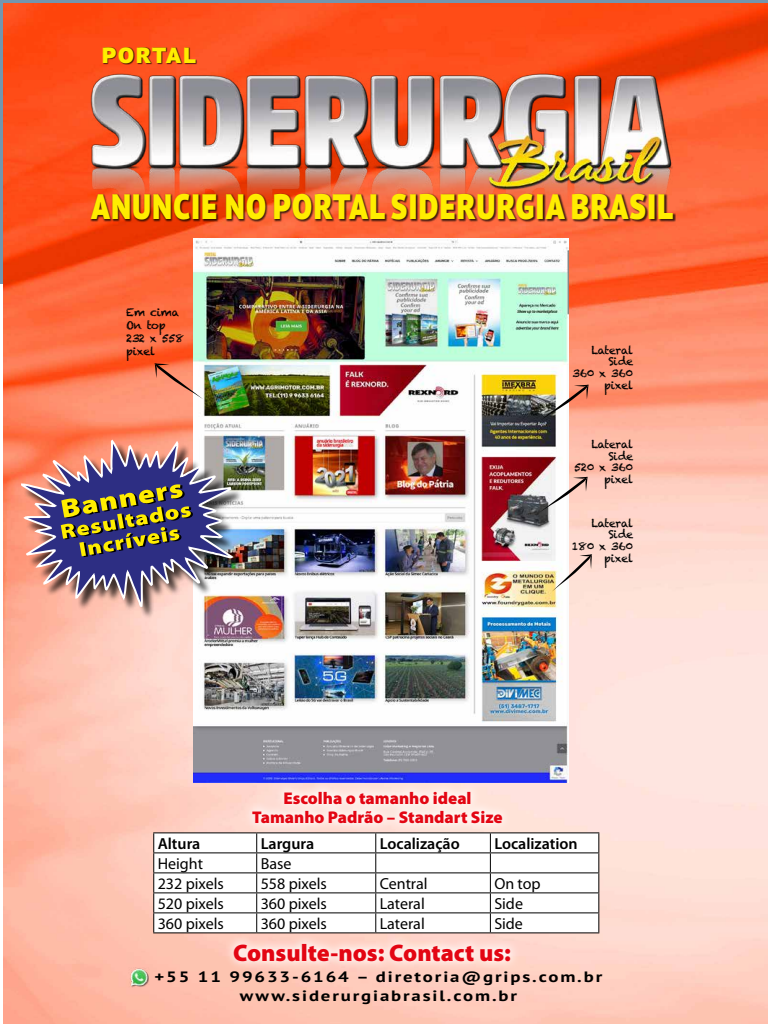
<style>
.page{position:relative;width:768px;height:1024px;background:#fff}
.page>*{position:absolute;margin:0;border:0;box-sizing:border-box;transform-origin:0 0}
.t1{font:900 35.3px "PT Sans Pro";letter-spacing:.05em;color:#ffed00;scale:.86 1}
.t2{font:900 24px "Myriad Pro";color:#e30613}
.t3{font:900 22px "PT Sans Pro";letter-spacing:.085em;color:#ffed00;scale:1.1 1}
.t4{font:900 17px/19px "Myriad Pro";color:#e30613;text-align:center}
.t5{font:16px "Myriad Pro";color:#000}
.t6{font:600 16px "Myriad Pro";color:#000}
.t7{font:700 15px/19.4px "PT Sans Pro";letter-spacing:.1em;color:#000;text-align:center;scale:1.25 1}
.t8{font:11px/11.8px "Chalkduster";letter-spacing:-.025em;color:#000;text-align:right}
</style>
<div class="page">
<img style="left:3px;top:3px;width:765px;height:1021px">
<svg style="left:154px;top:833px;width:444px;height:99px"></svg>
<hr style="left:153px;top:852px;width:104px;height:1px;background:#000">
<hr style="left:257px;top:852px;width:119px;height:1px;background:#000">
<hr style="left:376px;top:852px;width:114px;height:1px;background:#000">
<hr style="left:490px;top:852px;width:109px;height:1px;background:#000">
<hr style="left:153px;top:872px;width:104px;height:1px;background:#000">
<hr style="left:257px;top:872px;width:119px;height:1px;background:#000">
<hr style="left:376px;top:872px;width:114px;height:1px;background:#000">
<hr style="left:490px;top:872px;width:109px;height:1px;background:#000">
<hr style="left:153px;top:892px;width:104px;height:1px;background:#000">
<hr style="left:257px;top:892px;width:119px;height:1px;background:#000">
<hr style="left:376px;top:892px;width:114px;height:1px;background:#000">
<hr style="left:490px;top:892px;width:109px;height:1px;background:#000">
<hr style="left:153px;top:912px;width:104px;height:1px;background:#000">
<hr style="left:257px;top:912px;width:119px;height:1px;background:#000">
<svg style="left:256px;top:833px;width:1px;height:99px"></svg>
<hr style="left:376px;top:912px;width:114px;height:1px;background:#000">
<svg style="left:375px;top:833px;width:1px;height:99px"></svg>
<hr style="left:490px;top:912px;width:109px;height:1px;background:#000">
<svg style="left:490px;top:833px;width:1px;height:99px"></svg>
<hr style="left:153px;top:832px;width:104px;height:1px;background:#000">
<hr style="left:490px;top:832px;width:109px;height:1px;background:#000">
<svg style="left:153px;top:833px;width:1px;height:99px"></svg>
<svg style="left:598px;top:833px;width:1px;height:99px"></svg>
<hr style="left:153px;top:932px;width:104px;height:1px;background:#000">
<hr style="left:257px;top:932px;width:119px;height:1px;background:#000">
<hr style="left:376px;top:932px;width:114px;height:1px;background:#000">
<hr style="left:490px;top:932px;width:109px;height:1px;background:#000">
<img style="left:129px;top:968px;width:20px;height:20px">
<svg style="left:224px;top:933px;width:296px;height:38px;background:#fcdbd1"></svg>
<img style="left:194px;top:238px;width:374px;height:544px">
<svg style="left:535px;top:384px;width:54px;height:40px"></svg>
<svg style="left:154px;top:363px;width:54px;height:40px"></svg>
<svg style="left:534px;top:476px;width:54px;height:40px"></svg>
<svg style="left:547px;top:554px;width:46px;height:41px"></svg>
<img style="left:64px;top:52px;width:637px;height:176px">
<div style="left:103px;top:47px;width:94px;height:18px;background:#000;opacity:.75"></div>
<div style="left:90px;top:193px;width:586px;height:29px;background:#000;opacity:.75"></div>
<svg style="left:243px;top:781px;width:269px;height:52px"></svg>
<div style="left:23px;top:442px;width:222px;height:177px;background:#000;opacity:.75"></div>
<img style="left:20px;top:438px;width:215px;height:169px">
<svg style="left:61px;top:484px;width:132px;height:73px;background:#605c53"></svg>
<h3 class="t3" style="left:102px;top:41px;width:87px">PORTAL</h3>
<h1 class="t1" style="left:91px;top:183px;width:678px">ANUNCIE NO PORTAL SIDERURGIA BRASIL</h1>
<p class="t8" style="left:126px;top:305px;width:60px;line-height:13.2px;text-align:left">Em cima<br>On top<br>232 x 558 pixel</p>
<p class="t8" style="left:572px;top:344px;width:62px">Lateral<br>Side<br>360 x 360 pixel</p>
<p class="t8" style="left:574px;top:438px;width:61px">Lateral<br>Side<br>520 x 360 pixel</p>
<p class="t8" style="left:572px;top:517px;width:63px">Lateral<br>Side<br>180 x 360 pixel</p>
<p class="t4" style="left:252px;top:789px;width:252px">Escolha o tamanho ideal<br>Tamanho Padrão – Standart Size</p>
<p class="t6" style="left:158px;top:835px;width:44px">Altura</p>
<p class="t6" style="left:261px;top:835px;width:55px">Largura</p>
<p class="t6" style="left:380px;top:835px;width:81px">Localização</p>
<p class="t6" style="left:494px;top:835px;width:85px">Localization</p>
<p class="t5" style="left:158px;top:855px;width:47px">Height</p>
<p class="t5" style="left:261px;top:855px;width:32px">Base</p>
<p class="t5" style="left:158px;top:875px;width:68px">232 pixels</p>
<p class="t5" style="left:261px;top:875px;width:68px">558 pixels</p>
<p class="t5" style="left:380px;top:875px;width:49px">Central</p>
<p class="t5" style="left:494px;top:875px;width:48px">On top</p>
<p class="t5" style="left:158px;top:895px;width:68px">520 pixels</p>
<p class="t5" style="left:261px;top:895px;width:68px">360 pixels</p>
<p class="t5" style="left:380px;top:895px;width:47px">Lateral</p>
<p class="t5" style="left:494px;top:895px;width:30px">Side</p>
<p class="t5" style="left:158px;top:915px;width:68px">360 pixels</p>
<p class="t5" style="left:261px;top:915px;width:68px">360 pixels</p>
<p class="t5" style="left:380px;top:915px;width:47px">Lateral</p>
<p class="t5" style="left:494px;top:915px;width:30px">Side</p>
<p class="t7" style="left:155px;top:966px;width:360px">+55 11 99633-6164 – diretoria@grips.com.br www.siderurgiabrasil.com.br</p>
<h2 class="t2" style="left:233px;top:939px;width:279px">Consulte-nos: Contact us:</h2>
</div>
